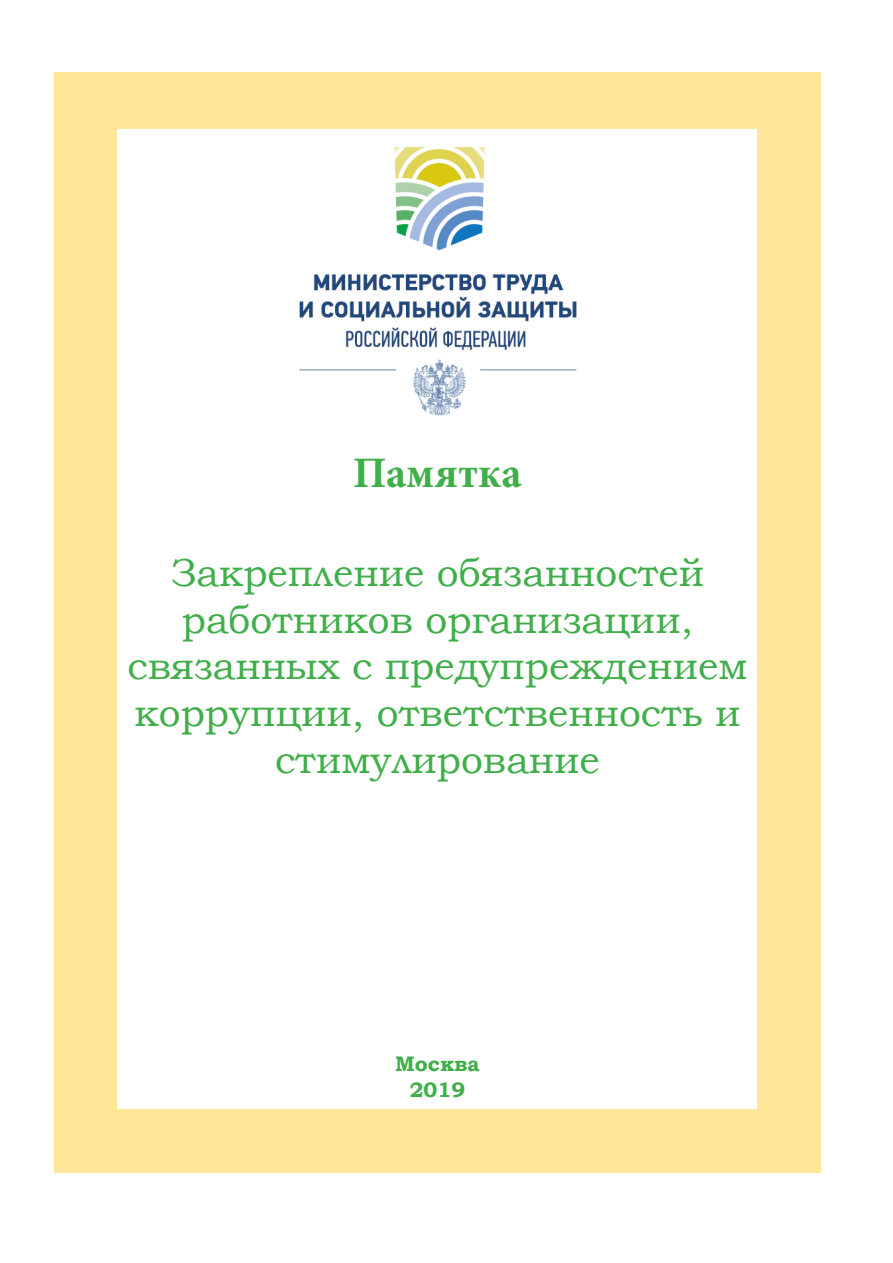
<style>
.page{position:relative;width:893px;height:1263px;background:#fff}
.page>*{position:absolute;margin:0;border:0;box-sizing:border-box;transform-origin:0 0}
.t1{font:700 43.5px "Minion Pro";color:#40ae49}
.t2{font:39px/46.8px "Bookman Old Style";color:#40ae49;text-align:center}
.t3{font:700 21px/25.2px "Bookman Old Style";color:#40ae49;text-align:center}
</style>
<div class="page">
<div style="left:54px;top:72px;width:767px;height:1101px;background:#ffe699"></div>
<div style="left:118px;top:129px;width:639px;height:979px;background:#fff"></div>
<img style="left:299px;top:146px;width:278px;height:270px">
<p class="t1" style="left:353px;top:442px;width:170px">Памятка</p>
<p class="t2" style="left:127px;top:549px;width:622px">Закрепление обязанностей работников организации, связанных с предупреждением коррупции, ответственность и стимулирование</p>
<p class="t3" style="left:395px;top:1051px;width:86px">Москва<br>2019</p>
</div>
